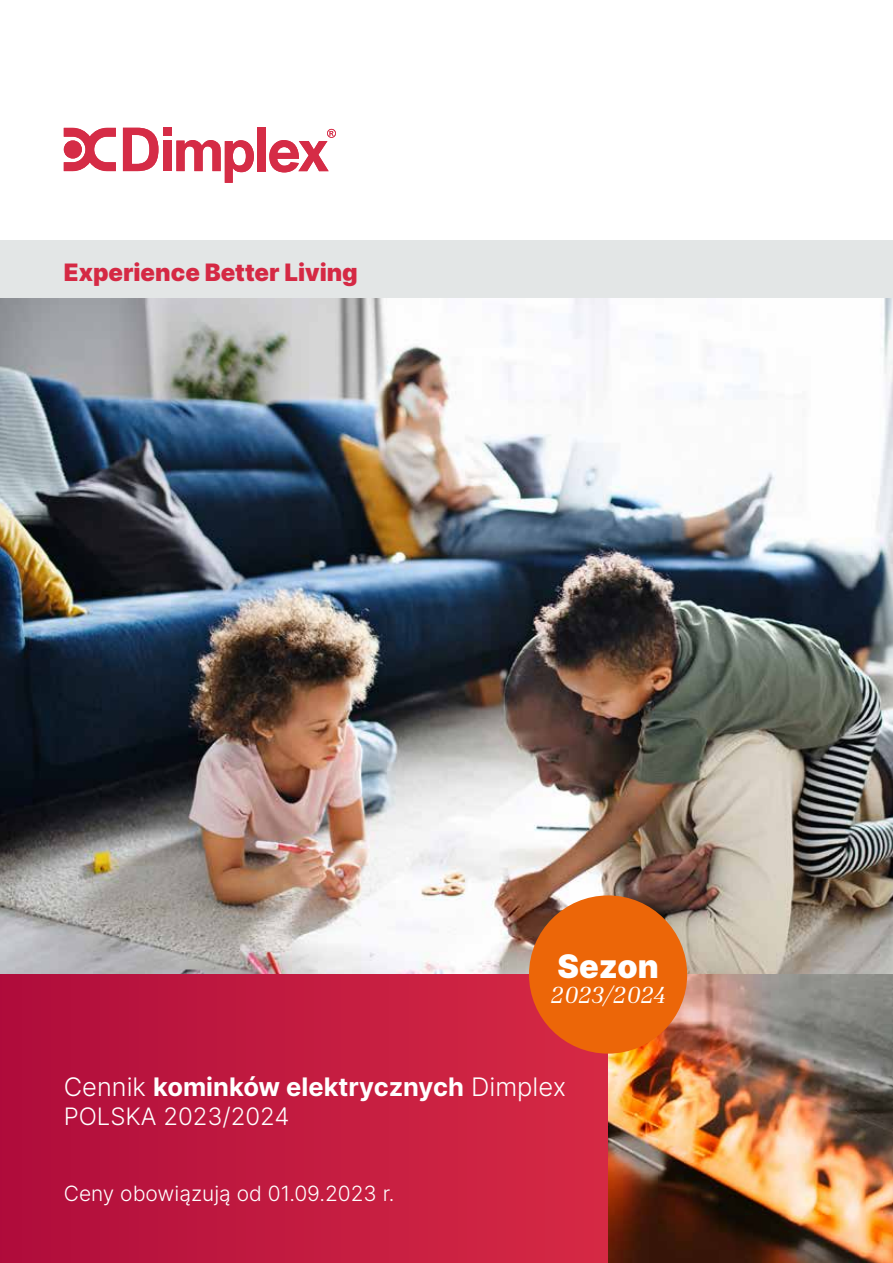
<style>
.page{position:relative;width:893px;height:1263px;background:#fff}
.page>*{position:absolute;margin:0;border:0;box-sizing:border-box;transform-origin:0 0}
.t1{font:900 32.4px "Inter";color:#fff}
.t2{font:700 25.5px "Inter";color:#fff}
.t3{font:900 24px "Inter";color:#d52944}
.t4{font:300 24px "Inter";color:#fff}
.t5{font:italic 24px "Inria Serif";color:#fff}
.t6{font:300 21px "Inter";color:#fff}
.s1{font-weight:300}
</style>
<div class="page">
<img style="left:0;top:298px;width:893px;height:676px">
<div style="left:0;top:974px;width:608px;height:289px;background:linear-gradient(to right,#af0d3c,#d62a45)"></div>
<img style="left:608px;top:974px;width:285px;height:289px">
<div style="left:0;top:240px;width:893px;height:58px;background:#e3e6e6"></div>
<div style="left:529px;top:895px;width:158px;height:158px;background:#ec6608;border-radius:50%"></div>
<svg style="left:64px;top:128px;width:52px;height:43px"></svg>
<svg style="left:123px;top:128px;width:35px;height:43px"></svg>
<div style="left:163px;top:128px;width:8px;height:7px;background:#d52c46"></div>
<div style="left:163px;top:141px;width:8px;height:30px;background:#d52c46"></div>
<div style="left:257px;top:128px;width:9px;height:43px;background:#d52c46"></div>
<svg style="left:176px;top:140px;width:78px;height:43px"></svg>
<svg style="left:269px;top:129px;width:67px;height:43px"></svg>
<p class="t3" style="left:64px;top:254px;width:296px">Experience Better Living</p>
<p class="t1" style="left:557px;top:942px;width:103px">Sezon</p>
<p class="t5" style="left:551px;top:979px;width:116px">2023/2024</p>
<p class="t2" style="left:64px;top:1068px;width:504px"><span class="s1">Cennik</span> kominków elektrycznych <span class="s1">Dimplex</span></p>
<p class="t4" style="left:64px;top:1099px;width:227px">POLSKA 2023/2024</p>
<p class="t6" style="left:64px;top:1178px;width:332px">Ceny obowiązują od 01.09.2023 r.</p>
</div>
